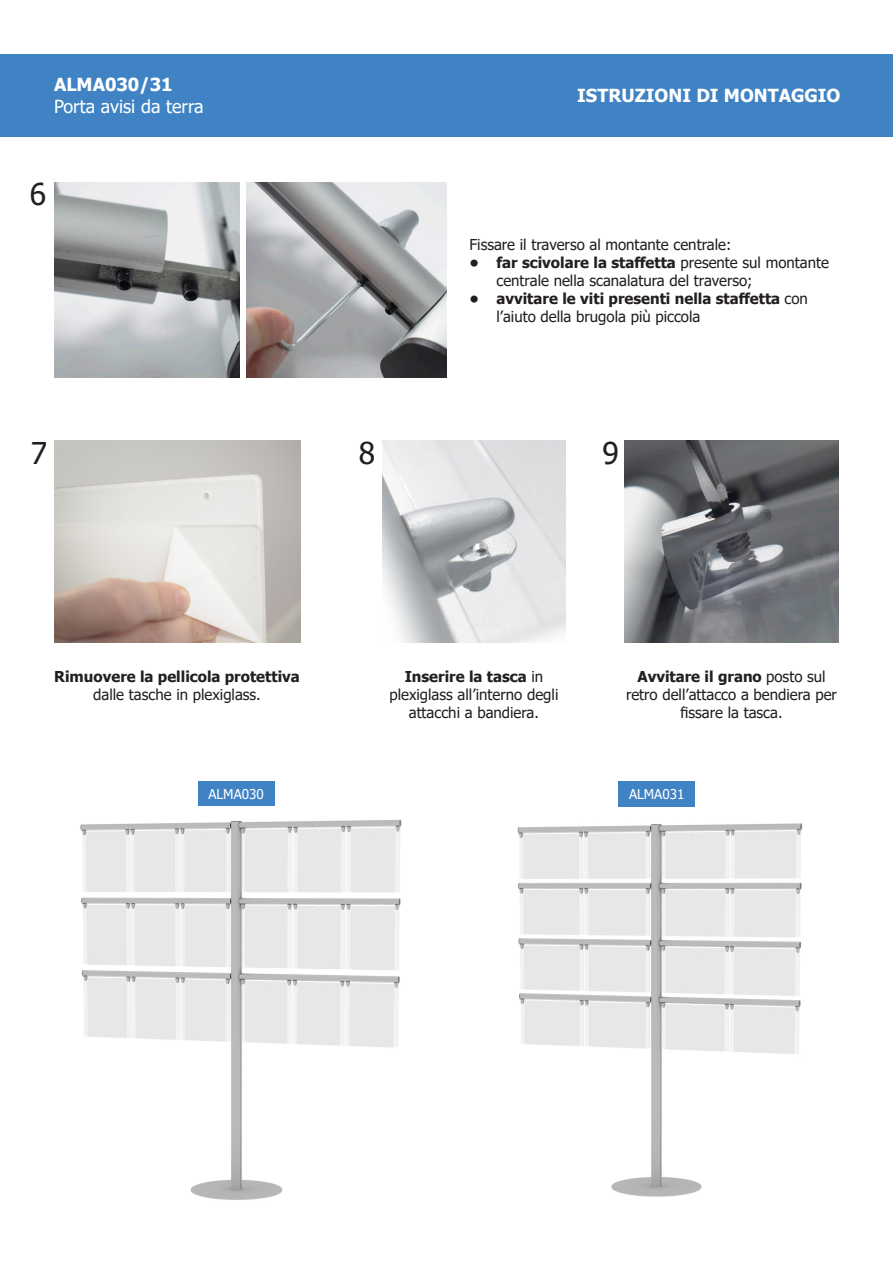
<style>
.page{position:relative;width:893px;height:1263px;background:#fff}
.page>*{position:absolute;margin:0;border:0;box-sizing:border-box;transform-origin:0 0}
.t1{font:30px "Tahoma";color:#231f20}
.t2{font:700 18px "Tahoma";color:#fff}
.t3{font:18px "Tahoma";color:#fff}
.t4{font:15px/18px "Tahoma";color:#231f20;text-align:center}
.t5{font:700 15px/18px "Tahoma";color:#231f20;text-align:center}
.t6{font:13.5px "Tahoma";color:#fff}
.s1{font-weight:700}
.s2{font-weight:400}
</style>
<div class="page">
<div style="left:0;top:54px;width:893px;height:82px;background:#3f83c4"></div>
<img style="left:247px;top:182px;width:199px;height:195px">
<div style="left:198px;top:781px;width:76px;height:26px;background:#3f83c4"></div>
<img style="left:382px;top:441px;width:184px;height:201px">
<img style="left:625px;top:441px;width:214px;height:201px">
<img style="left:80px;top:819px;width:322px;height:381px">
<img style="left:517px;top:823px;width:286px;height:374px">
<div style="left:619px;top:781px;width:76px;height:26px;background:#3f83c4"></div>
<img style="left:54px;top:441px;width:247px;height:201px">
<img style="left:54px;top:182px;width:186px;height:195px">
<p class="t2" style="left:54px;top:72px;width:120px">ALMA030/31</p>
<p class="t3" style="left:54px;top:94px;width:151px">Porta avisi da terra</p>
<p class="t1" style="left:30px;top:174px;width:18px">6</p>
<p class="t1" style="left:31px;top:432px;width:18px">7</p>
<p class="t1" style="left:359px;top:432px;width:18px">8</p>
<p class="t2" style="left:577px;top:83px;width:265px">ISTRUZIONI DI MONTAGGIO</p>
<p class="t4" style="left:469px;top:236px;width:263px">Fissare il traverso al montante centrale:</p>
<p class="t4" style="left:496px;top:254px;width:334px;text-align:left;text-indent:-27px"><span class="s1">• far scivolare la staffetta</span> presente sul montante centrale nella scanalatura del traverso;</p>
<p class="t5" style="left:496px;top:290px;width:313px;text-align:left;text-indent:-27px">• avvitare le viti presenti nella staffetta <span class="s2">con l’aiuto della brugola più piccola</span></p>
<p class="t1" style="left:602px;top:432px;width:18px">9</p>
<p class="t5" style="left:54px;top:668px;width:247px">Rimuovere la pellicola protettiva <span class="s2">dalle tasche in plexiglass.</span></p>
<p class="t6" style="left:208px;top:785px;width:57px">ALMA030</p>
<p class="t4" style="left:389px;top:668px;width:171px"><span class="s1">Inserire la tasca</span> in plexiglass all’interno degli attacchi a bandiera.</p>
<p class="t4" style="left:626px;top:668px;width:212px"><span class="s1">Avvitare il grano</span> posto sul retro dell’attacco a bendiera per fissare la tasca.</p>
<p class="t6" style="left:629px;top:785px;width:57px">ALMA031</p>
</div>
